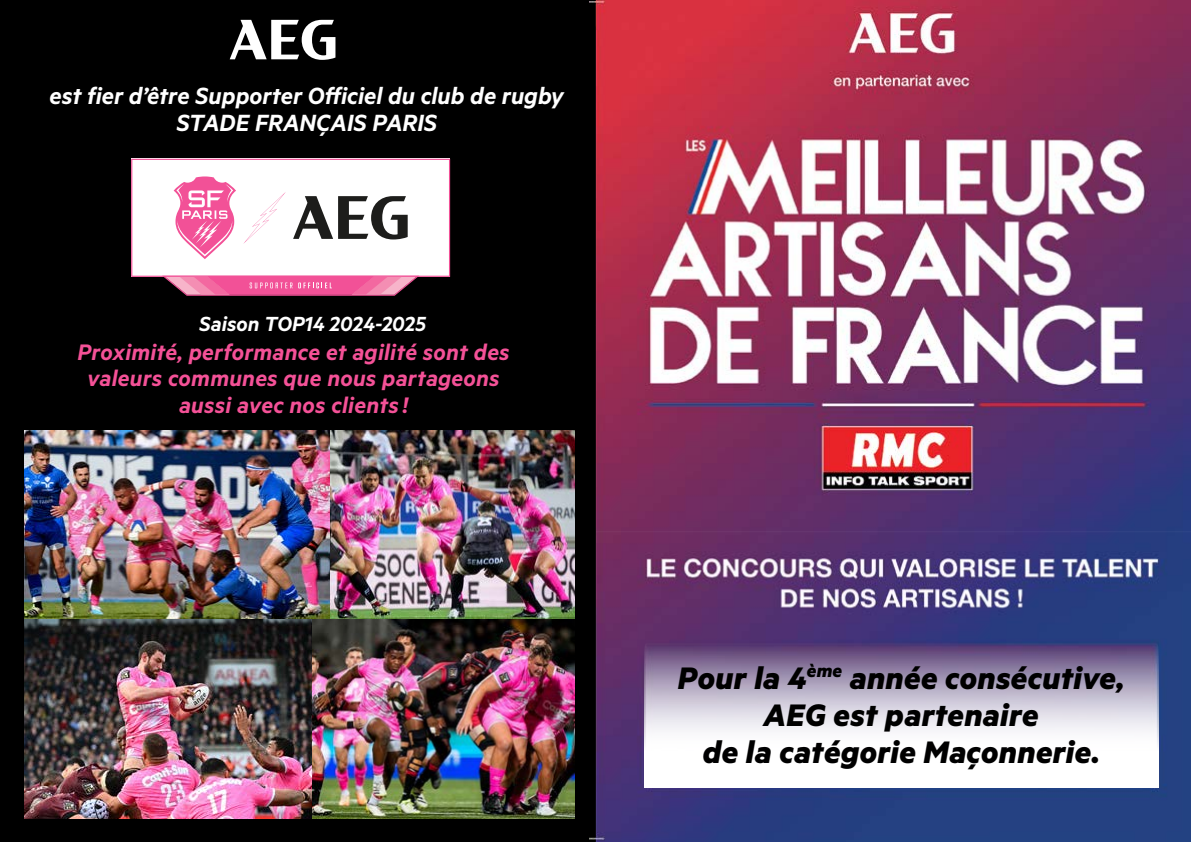
<style>
.page{position:relative;width:1191px;height:842px;background:#fff}
.page>*{position:absolute;margin:0;border:0;box-sizing:border-box;transform-origin:0 0}
.t1{font:italic 700 35px/37px "Metric";letter-spacing:.01em;color:#000;text-align:center}
.t2{font:italic 600 26.4px/27.5px "Metric";color:#fff;text-align:center}
.t3{font:italic 600 25.3px/26.4px "Metric";letter-spacing:.01em;color:#f45197;text-align:center}
.t4{font:italic 600 23px "Metric";color:#fff}
</style>
<div class="page">
<div style="left:0;top:0;width:595px;height:842px;background:#000"></div>
<img style="left:24px;top:431px;width:550px;height:388px">
<svg style="left:230px;top:20px;width:105px;height:40px"></svg>
<svg style="left:131px;top:159px;width:319px;height:137px;background:#e6cbd6"></svg>
<img style="left:590px;top:0;width:601px;height:842px">
<svg style="left:644px;top:645px;width:514px;height:142px"></svg>
<p class="t2" style="left:50px;top:81px;width:516px">est fier d’être Supporter Officiel du club de rugby<br>STADE FRANÇAIS PARIS</p>
<p class="t4" style="left:199px;top:311px;width:228px">Saison TOP14 2024-2025</p>
<p class="t3" style="left:77px;top:338px;width:434px">Proximité, performance et agilité sont des valeurs communes que nous partageons aussi avec nos clients !</p>
<h1 class="t1" style="left:678px;top:658px;width:448px">Pour la 4<sup>ème</sup> année consécutive,<br>AEG est partenaire<br>de la catégorie Maçonnerie.</h1>
</div>
